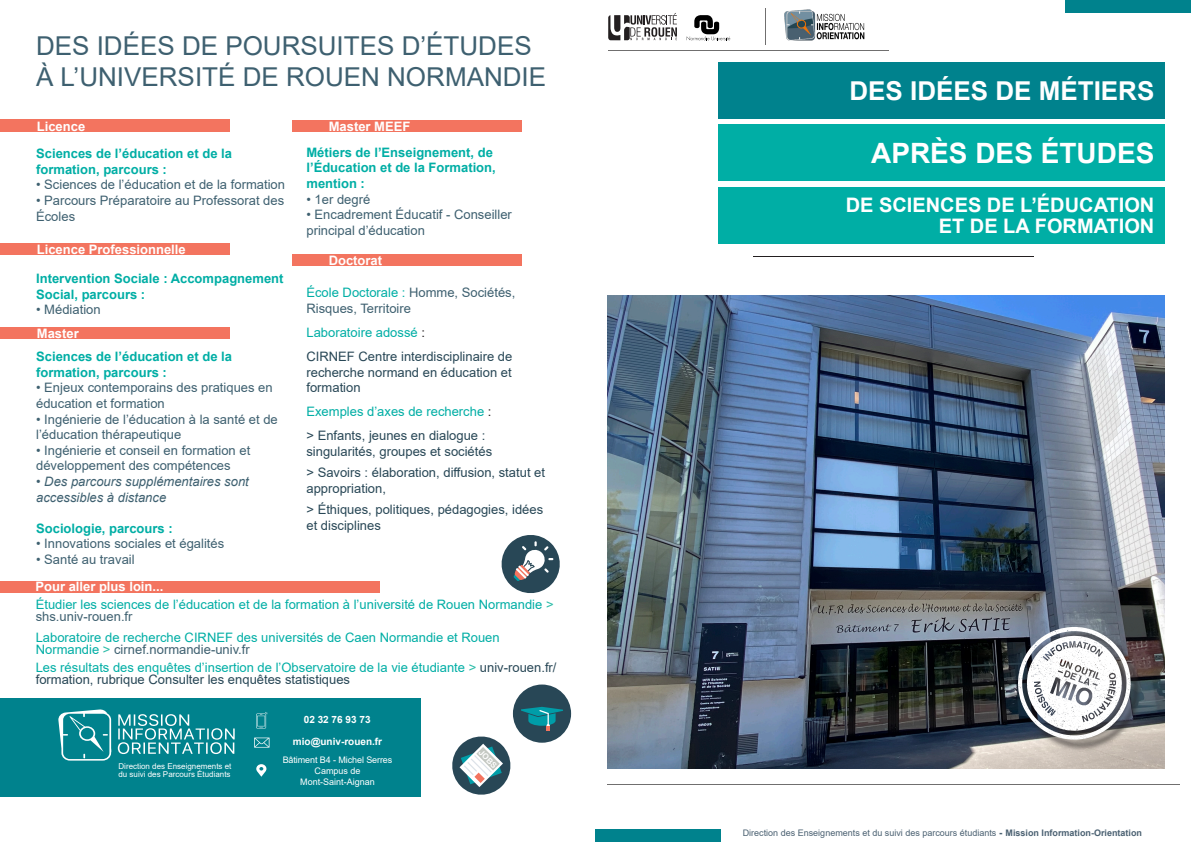
<style>
.page{position:relative;width:1191px;height:842px;background:#fff}
.page>*{position:absolute;margin:0;border:0;box-sizing:border-box;transform-origin:0 0}
.t1{font:700 28px "Arial";color:#fff}
.t2{font:26px "Arial";color:#3e6070}
.t3{font:700 26px "Arial";color:#fff}
.t4{font:700 20px "Arial";color:#fff}
.t5{font:13px/15.6px "Arial";color:#3e6070}
.t6{font:13px/12px "Arial";color:#00aea5}
.t7{font:13px/15.6px "Arial";color:#284756}
.t8{font:700 13px/15.6px "Arial";color:#00aea5}
.t9{font:700 13px "Arial";color:#fff}
.t10{font:italic 13px/15.6px "Arial";color:#3e6070}
.t11{font:700 10px "Arial";color:#fff}
.t12{font:9px "Arial";color:#4b6172}
.t13{font:9px "Arial";letter-spacing:-.005em;color:#fff}
.t14{font:8px/8.8px "Arial";color:#fff}
.t15{font:7.9px "Arial Rounded MT Bold";color:#fff}
.s1{color:#2abca8}
.s2{color:#3e6070}
.s3{color:#284756}
.s4{color:#00aea5}
.s5{color:#231f20}
.s6{font-weight:900}
.s7{font-weight:700}
</style>
<div class="page">
<svg style="left:608px;top:13px;width:69px;height:27px"></svg>
<svg style="left:686px;top:15px;width:44px;height:25px"></svg>
<hr style="left:765px;top:8px;width:1px;height:37px;background:#706f6f">
<hr style="left:608px;top:50px;width:280px;height:1px;background:#706f6f">
<hr style="left:607px;top:784px;width:572px;height:1px;background:#706f6f">
<div style="left:1066px;top:0;width:125px;height:13px;background:#00828d"></div>
<div style="left:595px;top:829px;width:125px;height:13px;background:#00828d"></div>
<div style="left:718px;top:62px;width:446px;height:57px;background:#00828d"></div>
<div style="left:718px;top:124px;width:446px;height:57px;background:#00aea5"></div>
<div style="left:718px;top:187px;width:446px;height:56px;background:#00aea5"></div>
<hr style="left:753px;top:256px;width:280px;height:1px;background:#231f20">
<svg style="left:452px;top:736px;width:59px;height:59px"></svg>
<div style="left:513px;top:684px;width:58px;height:59px;background:#284756;border-radius:50%"></div>
<svg style="left:521px;top:707px;width:42px;height:24px"></svg>
<img style="left:784px;top:9px;width:81px;height:32px">
<div style="left:0;top:699px;width:420px;height:98px;background:#00828d"></div>
<svg style="left:118px;top:714px;width:117px;height:40px"></svg>
<svg style="left:58px;top:709px;width:54px;height:51px"></svg>
<svg style="left:256px;top:764px;width:10px;height:13px"></svg>
<svg style="left:254px;top:737px;width:15px;height:11px"></svg>
<svg style="left:256px;top:712px;width:12px;height:16px"></svg>
<img style="left:607px;top:295px;width:557px;height:473px">
<div style="left:1019px;top:628px;width:124px;height:124px;background:#231f20;opacity:.75"></div>
<svg style="left:1017px;top:626px;width:114px;height:114px"></svg>
<div style="left:0;top:243px;width:230px;height:12px;background:#f3745f"></div>
<div style="left:292px;top:254px;width:229px;height:12px;background:#f3745f"></div>
<div style="left:0;top:581px;width:379px;height:12px;background:#f3745f"></div>
<svg style="left:501px;top:535px;width:59px;height:58px"></svg>
<div style="left:0;top:119px;width:230px;height:13px;background:#f3745f"></div>
<div style="left:292px;top:120px;width:229px;height:12px;background:#f3745f"></div>
<div style="left:0;top:327px;width:230px;height:12px;background:#f3745f"></div>
<p class="t2" style="left:36px;top:28px;width:497px">DES IDÉES DE POURSUITES D’ÉTUDES</p>
<p class="t2" style="left:36px;top:59px;width:511px">À L’UNIVERSITÉ DE ROUEN NORMANDIE</p>
<p class="t9" style="left:37px;top:117px;width:50px">Licence</p>
<p class="t9" style="left:329px;top:117px;width:83px">Master MEEF</p>
<p class="t8" style="left:36px;top:146px;width:197px">Sciences de l’éducation et de la formation, parcours :</p>
<p class="t5" style="left:36px;top:177px;width:250px">• Sciences de l’éducation et de la formation</p>
<p class="t5" style="left:36px;top:193px;width:250px">• Parcours Préparatoire au Professorat des<br>Écoles</p>
<p class="t9" style="left:37px;top:240px;width:150px">Licence Professionnelle</p>
<p class="t8" style="left:306px;top:145px;width:191px">Métiers de l’Enseignement, de l’Éducation et de la Formation, mention :</p>
<p class="t5" style="left:306px;top:191px;width:65px">• 1er degré</p>
<p class="t5" style="left:306px;top:207px;width:207px">• Encadrement Éducatif - Conseiller principal d’éducation</p>
<p class="t9" style="left:329px;top:251px;width:55px">Doctorat</p>
<p class="t8" style="left:36px;top:271px;width:249px">Intervention Sociale : Accompagnement<br>Social, parcours :</p>
<p class="t5" style="left:36px;top:302px;width:66px">• Médiation</p>
<p class="t8" style="left:36px;top:349px;width:197px">Sciences de l’éducation et de la formation, parcours :</p>
<p class="t5" style="left:36px;top:380px;width:238px">• Enjeux contemporains des pratiques en éducation et formation</p>
<p class="t5" style="left:36px;top:411px;width:243px">• Ingénierie de l’éducation à la santé et de l’éducation thérapeutique</p>
<p class="t5" style="left:36px;top:442px;width:216px">• Ingénierie et conseil en formation et développement des compétences</p>
<p class="t10" style="left:36px;top:474px;width:214px">• Des parcours supplémentaires sont accessibles à distance</p>
<p class="t8" style="left:36px;top:520px;width:138px">Sociologie, parcours :</p>
<p class="t5" style="left:36px;top:536px;width:190px">• Innovations sociales et égalités</p>
<p class="t5" style="left:36px;top:551px;width:100px">• Santé au travail</p>
<p class="t6" style="left:36px;top:598px;width:519px">Étudier les sciences de l’éducation et de la formation à l’université de Rouen Normandie <span class="s1">&gt; </span><span class="s2">shs.univ-rouen.fr</span></p>
<p class="t6" style="left:36px;top:631px;width:465px">Laboratoire de recherche CIRNEF des universités de Caen Normandie et Rouen<br>Normandie <span class="s1">&gt;</span> <span class="s2">cirnef.normandie-univ.fr</span></p>
<p class="t6" style="left:36px;top:661px;width:522px">Les résultats des enquêtes d’insertion de l’Observatoire de la vie étudiante <span class="s1">&gt;</span> <span class="s3">univ-rouen.fr/ formation, rubrique Consulter les enquêtes statistiques</span></p>
<p class="t5" style="left:306px;top:285px;width:210px"><span class="s4">École Doctorale :</span> Homme, Sociétés,<br>Risques, Territoire</p>
<p class="t6" style="left:306px;top:326px;width:120px">Laboratoire adossé <span class="s5">:</span></p>
<p class="t7" style="left:306px;top:349px;width:207px;text-align:justify">CIRNEF Centre interdisciplinaire de recherche normand en éducation et formation</p>
<p class="t6" style="left:306px;top:406px;width:186px">Exemples d’axes de recherche <span class="s5">:</span></p>
<p class="t7" style="left:306px;top:428px;width:187px">&gt; Enfants, jeunes en dialogue : singularités, groupes et sociétés</p>
<p class="t7" style="left:306px;top:465px;width:240px">&gt; Savoirs : élaboration, diffusion, statut et appropriation,</p>
<p class="t7" style="left:306px;top:502px;width:238px">&gt; Éthiques, politiques, pédagogies, idées et disciplines</p>
<p class="t9" style="left:37px;top:324px;width:43px">Master</p>
<p class="t9" style="left:35px;top:578px;width:129px">Pour aller plus loin...</p>
<p class="t14" style="left:118px;top:761px;width:114px">Direction des Enseignements et du suivi des Parcours Étudiants</p>
<p class="t11" style="left:304px;top:713px;width:68px">02 32 76 93 73</p>
<p class="t11" style="left:293px;top:735px;width:91px">mio@univ-rouen.fr</p>
<p class="t13" style="left:283px;top:754px;width:111px">Bâtiment B4 - Michel Serres</p>
<p class="t13" style="left:314px;top:765px;width:48px">Campus de</p>
<p class="t13" style="left:300px;top:776px;width:76px">Mont-Saint-Aignan</p>
<p class="t15" style="left:483px;top:748px;width:23px;rotate:45deg">JOBS</p>
<p class="t3" style="left:849px;top:73px;width:306px">DES IDÉES DE MÉTIERS</p>
<p class="t1" style="left:871px;top:133px;width:285px">APRÈS DES ÉTUDES</p>
<p class="t4" style="left:845px;top:191px;width:310px">DE SCIENCES DE L’ÉDUCATION</p>
<p class="t4" style="left:938px;top:212px;width:217px">ET DE LA FORMATION</p>
<p class="t12" style="left:742px;top:826px;width:401px">Direction des Enseignements et du suivi des parcours étudiants <span class="s6">-</span> <span class="s7">Mission Information-Orientation</span></p>
</div>
